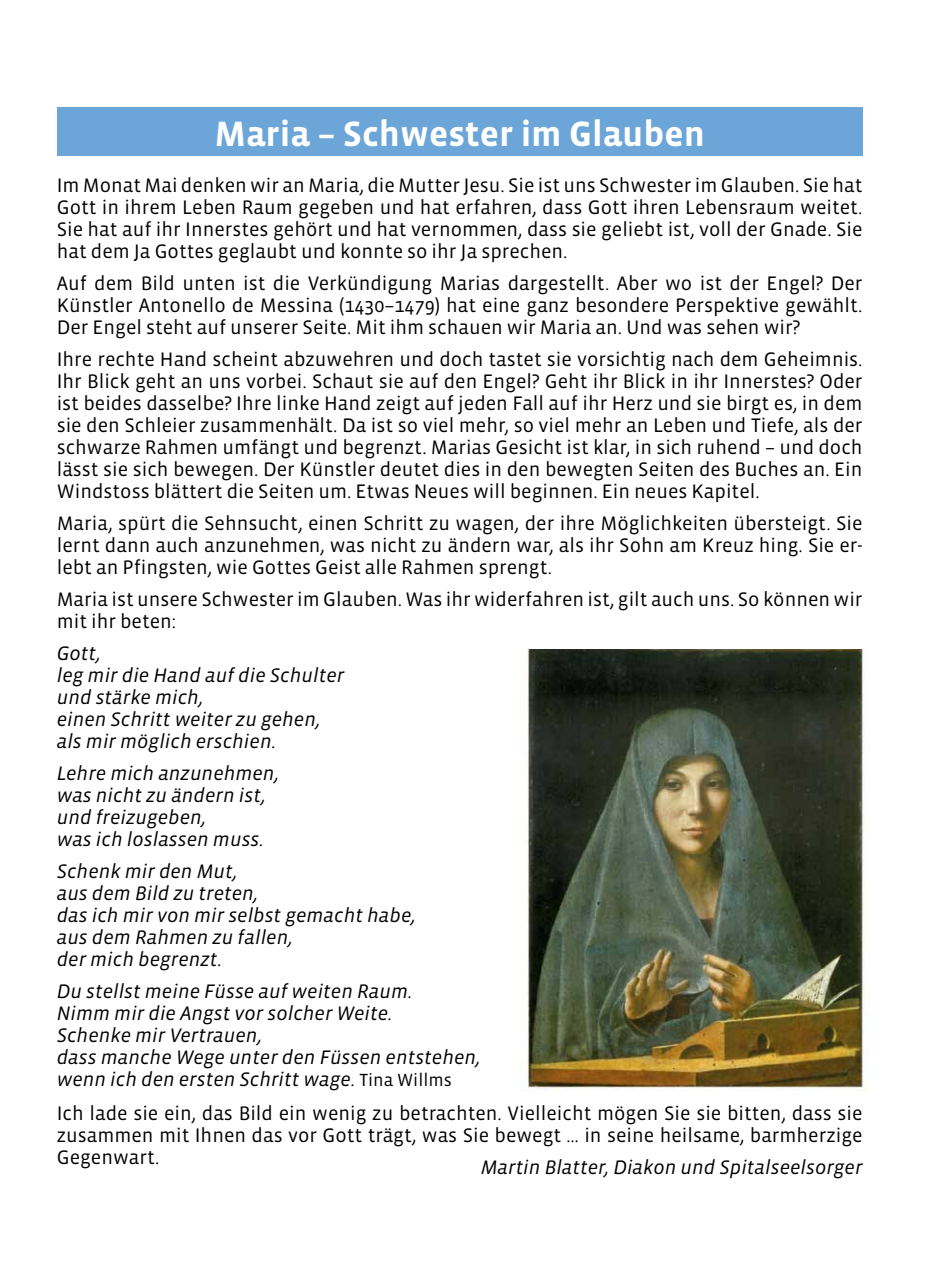
<style>
.page{position:relative;width:942px;height:1276px;background:#fff}
.page>*{position:absolute;margin:0;border:0;box-sizing:border-box;transform-origin:0 0}
.t1{font:700 36px "Vista Sans";color:#fff}
.t2{font:20px/22px "Vista Sans";color:#000;text-align:justify}
.t3{font:italic 20px/22px "Vista Sans";color:#000}
.s1{font-style:normal;font-size:18px}
</style>
<div class="page">
<div style="left:57px;top:108px;width:805px;height:48px;background:#6ca5d8"></div>
<img style="left:519px;top:649px;width:346px;height:442px">
<h1 class="t1" style="left:214px;top:115px;width:492px">Maria – Schwester im Glauben</h1>
<p class="t2" style="left:57px;top:174px;width:807px">Im Monat Mai denken wir an Maria, die Mutter Jesu. Sie ist uns Schwester im Glauben. Sie hat Gott in ihrem Leben Raum gegeben und hat erfahren, dass Gott ihren Lebensraum weitet.<br>Sie hat auf ihr Innerstes gehört und hat vernommen, dass sie geliebt ist, voll der Gnade. Sie hat dem Ja Gottes geglaubt und konnte so ihr Ja sprechen.</p>
<p class="t2" style="left:57px;top:272px;width:807px">Auf dem Bild unten ist die Verkündigung Marias dargestellt. Aber wo ist der Engel? Der Künstler Antonello de Messina (1430–1479) hat eine ganz besondere Perspektive gewählt.<br>Der Engel steht auf unserer Seite. Mit ihm schauen wir Maria an. Und was sehen wir?</p>
<p class="t2" style="left:57px;top:348px;width:807px">Ihre rechte Hand scheint abzuwehren und doch tastet sie vorsichtig nach dem Geheimnis.<br>Ihr Blick geht an uns vorbei. Schaut sie auf den Engel? Geht ihr Blick in ihr Innerstes? Oder ist beides dasselbe? Ihre linke Hand zeigt auf jeden Fall auf ihr Herz und sie birgt es, in dem sie den Schleier zusammenhält. Da ist so viel mehr, so viel mehr an Leben und Tiefe, als der schwarze Rahmen umfängt und begrenzt. Marias Gesicht ist klar, in sich ruhend – und doch lässt sie sich bewegen. Der Künstler deutet dies in den bewegten Seiten des Buches an. Ein Windstoss blättert die Seiten um. Etwas Neues will beginnen. Ein neues Kapitel.</p>
<p class="t2" style="left:57px;top:512px;width:807px">Maria, spürt die Sehnsucht, einen Schritt zu wagen, der ihre Möglichkeiten übersteigt. Sie lernt dann auch anzunehmen, was nicht zu ändern war, als ihr Sohn am Kreuz hing. Sie er&shy;lebt an Pfingsten, wie Gottes Geist alle Rahmen sprengt.</p>
<p class="t2" style="left:57px;top:588px;width:807px">Maria ist unsere Schwester im Glauben. Was ihr widerfahren ist, gilt auch uns. So können wir mit ihr beten:</p>
<p class="t3" style="left:57px;top:642px;width:289px">Gott,<br>leg mir die Hand auf die Schulter und stärke mich,<br>einen Schritt weiter zu gehen, als mir möglich erschien.</p>
<p class="t3" style="left:57px;top:762px;width:224px">Lehre mich anzunehmen, was nicht zu ändern ist, und freizugeben,<br>was ich loslassen muss.</p>
<p class="t3" style="left:57px;top:860px;width:360px">Schenk mir den Mut,<br>aus dem Bild zu treten,<br>das ich mir von mir selbst gemacht habe, aus dem Rahmen zu fallen,<br>der mich begrenzt.</p>
<p class="t3" style="left:57px;top:980px;width:425px">Du stellst meine Füsse auf weiten Raum.<br>Nimm mir die Angst vor solcher Weite.<br>Schenke mir Vertrauen,<br>dass manche Wege unter den Füssen entstehen, wenn ich den ersten Schritt wage. <span class="s1">Tina Willms</span></p>
<p class="t2" style="left:57px;top:1103px;width:807px">Ich lade sie ein, das Bild ein wenig zu betrachten. Vielleicht mögen Sie sie bitten, dass sie zusammen mit Ihnen das vor Gott trägt, was Sie bewegt … in seine heilsame, barmherzige Gegenwart.</p>
<p class="t3" style="left:480px;top:1157px;width:383px">Martin Blatter, Diakon und Spitalseelsorger</p>
</div>
